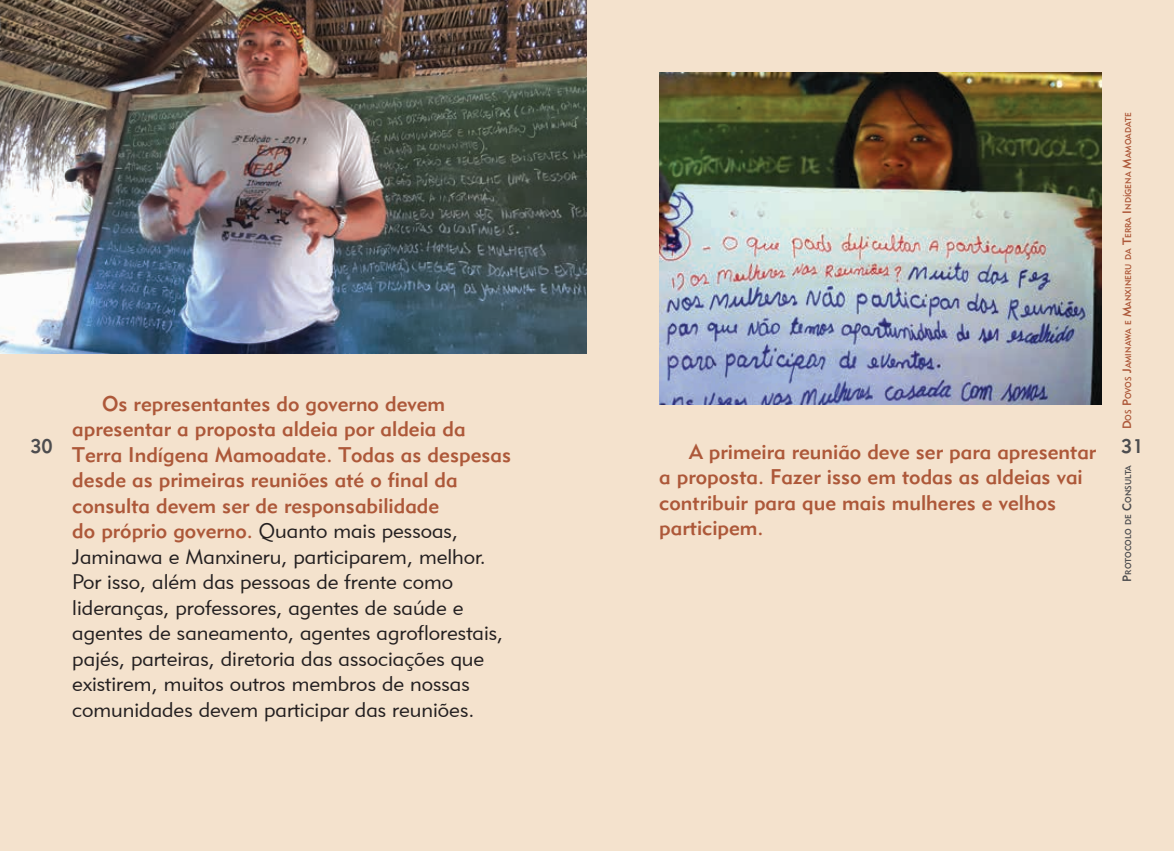
<style>
.page{position:relative;width:1174px;height:851px;background:#fff}
.page>*{position:absolute;margin:0;border:0;box-sizing:border-box;transform-origin:0 0}
.t1{font:21px/25.5px "Geometric 415 BT Lite A";color:#231f20}
.t2{font:21px/25.5px "Geometric 415 BT Medium A";color:#ad5839}
.t3{font:19.5px "Geometric 415 BT Medium A";color:#4d4d4f}
.t4{font:8.4px "Geometric 415 BT Medium A";color:#ad5839}
.t5{font:8.4px "Geometric 415 BT Medium A";color:#4d4d4f}
.s1{font-size:12px}
.s2{font-family:"Geometric 415 BT Medium A";color:#ad5839}
</style>
<div class="page">
<div style="left:0;top:0;width:1174px;height:850px;background:#f4e2cd"></div>
<img style="left:0;top:0;width:587px;height:353px">
<img style="left:659px;top:72px;width:442px;height:332px">
<p class="t4" style="left:1123px;top:429px;width:318px;rotate:-90deg"><span class="s1">D</span>os <span class="s1">P</span>ovos <span class="s1">J</span>aminawa e <span class="s1">M</span>anxineru da <span class="s1">T</span>erra <span class="s1">I</span> ndígena <span class="s1">M</span>amoadate</p>
<p class="t2" style="left:72px;top:390px;width:440px;text-indent:30px">Os representantes do governo devem apresentar a proposta aldeia por aldeia da Terra Indígena Mamoadate. Todas as despesas desde as primeiras reuniões até o final da consulta devem ser de responsabilidade</p>
<p class="t1" style="left:72px;top:518px;width:432px"><span class="s2">do próprio governo.</span> Quanto mais pessoas, Jaminawa e Manxineru, participarem, melhor.<br>Por isso, além das pessoas de frente como lideranças, professores, agentes de saúde e agentes de saneamento, agentes agroflorestais, pajés, parteiras, diretoria das associações que existirem, muitos outros membros de nossas comunidades devem participar das reuniões.</p>
<p class="t3" style="left:30px;top:434px;width:24px">30</p>
<p class="t3" style="left:1121px;top:434px;width:24px">31</p>
<p class="t5" style="left:1123px;top:581px;width:118px;rotate:-90deg"><span class="s1">P</span>rotocolo de <span class="s1">C</span>onsulta</p>
<p class="t2" style="left:659px;top:438px;width:438px;text-indent:30px">A primeira reunião deve ser para apresentar a proposta. Fazer isso em todas as aldeias vai contribuir para que mais mulheres e velhos participem.</p>
</div>
